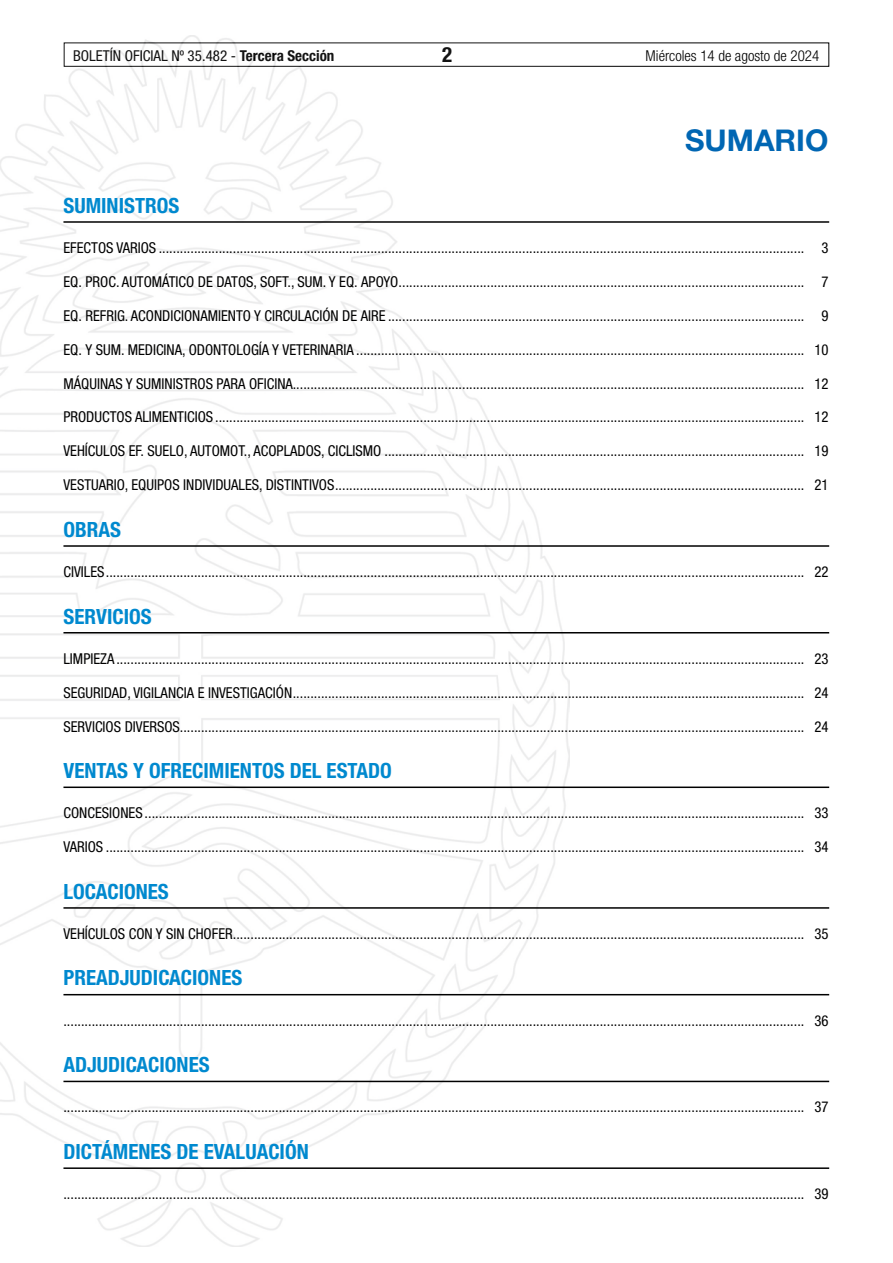
<style>
.page{position:relative;width:893px;height:1263px;background:#fff}
.page>*{position:absolute;margin:0;border:0;box-sizing:border-box;transform-origin:0 0}
.t1{font:700 30px "Helvetica Neue LT Std";color:#0066b3}
.t2{font:700 condensed 21px "Helvetica Neue LT Std";color:#0089cf}
.t3{font:700 condensed 21px "Helvetica Neue LT Std";color:#000}
.t4{font:condensed 15px "Helvetica Neue LT Std";color:#000}
.t5{font:300 condensed 15px "Helvetica Neue LT Std";color:#000}
.s1{font-weight:700}
</style>
<div class="page">
<div style="left:64px;top:43px;width:765px;height:24px;border:1px solid #000"></div>
<img style="left:0;top:35px;width:569px;height:1211px">
<hr style="left:63px;top:221px;width:766px;height:2px;background:#000">
<hr style="left:63px;top:545px;width:766px;height:2px;background:#000">
<hr style="left:63px;top:632px;width:766px;height:1px;background:#000">
<hr style="left:63px;top:786px;width:766px;height:2px;background:#000">
<hr style="left:63px;top:907px;width:766px;height:2px;background:#000">
<hr style="left:63px;top:994px;width:766px;height:1px;background:#000">
<hr style="left:63px;top:1081px;width:766px;height:1px;background:#000">
<hr style="left:63px;top:1167px;width:766px;height:2px;background:#000">
<p class="t4" style="left:73px;top:47px;width:263px">BOLETÍN OFICIAL Nº 35.482 - <span class="s1">Tercera Sección</span></p>
<h2 class="t3" style="left:442px;top:42px;width:12px">2</h2>
<p class="t5" style="left:646px;top:47px;width:175px">Miércoles 14 de agosto de 2024</p>
<h1 class="t1" style="left:685px;top:122px;width:145px">SUMARIO</h1>
<h2 class="t2" style="left:63px;top:193px;width:117px">SUMINISTROS</h2>
<p class="t4" style="left:63px;top:239px;width:766px">EFECTOS VARIOS ....................................................................................................................................................................................... 3</p>
<p class="t4" style="left:63px;top:273px;width:766px">EQ. PROC. AUTOMÁTICO DE DATOS, SOFT., SUM. Y EQ. APOYO................................................................................................................... 7</p>
<p class="t4" style="left:63px;top:307px;width:766px">EQ. REFRIG. ACONDICIONAMIENTO Y CIRCULACIÓN DE AIRE ...................................................................................................................... 9</p>
<p class="t4" style="left:63px;top:341px;width:766px">EQ. Y SUM. MEDICINA, ODONTOLOGÍA Y VETERINARIA ............................................................................................................................... 10</p>
<p class="t4" style="left:63px;top:375px;width:766px">MÁQUINAS Y SUMINISTROS PARA OFICINA................................................................................................................................................. 12</p>
<p class="t4" style="left:63px;top:408px;width:766px">PRODUCTOS ALIMENTICIOS ....................................................................................................................................................................... 12</p>
<p class="t4" style="left:63px;top:442px;width:766px">VEHÍCULOS EF. SUELO, AUTOMOT., ACOPLADOS, CICLISMO ....................................................................................................................... 19</p>
<p class="t4" style="left:63px;top:476px;width:766px">VESTUARIO, EQUIPOS INDIVIDUALES, DISTINTIVOS..................................................................................................................................... 21</p>
<h2 class="t2" style="left:63px;top:517px;width:59px">OBRAS</h2>
<p class="t4" style="left:63px;top:563px;width:766px">CIVILES...................................................................................................................................................................................................... 22</p>
<h2 class="t2" style="left:63px;top:603px;width:90px">SERVICIOS</h2>
<p class="t4" style="left:63px;top:650px;width:766px">LIMPIEZA ................................................................................................................................................................................................... 23</p>
<p class="t4" style="left:63px;top:684px;width:766px">SEGURIDAD, VIGILANCIA E INVESTIGACIÓN................................................................................................................................................. 24</p>
<p class="t4" style="left:63px;top:717px;width:766px">SERVICIOS DIVERSOS................................................................................................................................................................................. 24</p>
<h2 class="t2" style="left:63px;top:758px;width:330px">VENTAS Y OFRECIMIENTOS DEL ESTADO</h2>
<p class="t4" style="left:63px;top:804px;width:766px">CONCESIONES ........................................................................................................................................................................................... 33</p>
<p class="t4" style="left:63px;top:838px;width:766px">VARIOS ...................................................................................................................................................................................................... 34</p>
<h2 class="t2" style="left:63px;top:878px;width:107px">LOCACIONES</h2>
<p class="t4" style="left:63px;top:925px;width:766px">VEHÍCULOS CON Y SIN CHOFER.................................................................................................................................................................. 35</p>
<h2 class="t2" style="left:63px;top:965px;width:180px">PREADJUDICACIONES</h2>
<p class="t4" style="left:63px;top:1012px;width:766px">.................................................................................................................................................................................................................. 36</p>
<h2 class="t2" style="left:63px;top:1052px;width:148px">ADJUDICACIONES</h2>
<p class="t4" style="left:63px;top:1098px;width:766px">.................................................................................................................................................................................................................. 37</p>
<h2 class="t2" style="left:63px;top:1139px;width:247px">DICTÁMENES DE EVALUACIÓN</h2>
<p class="t4" style="left:63px;top:1185px;width:766px">.................................................................................................................................................................................................................. 39</p>
</div>
